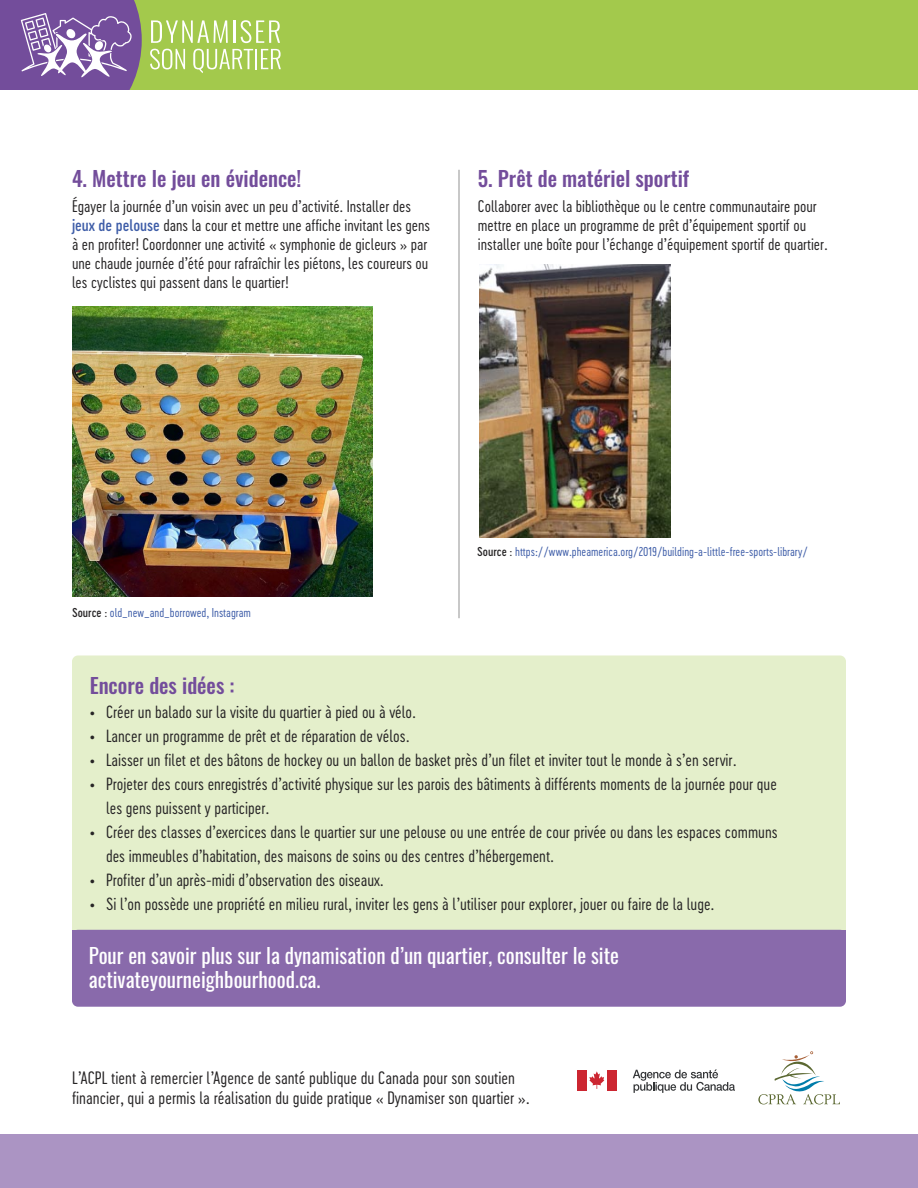
<style>
.page{position:relative;width:918px;height:1188px;background:#fff}
.page>*{position:absolute;margin:0;border:0;box-sizing:border-box;transform-origin:0 0}
.t1{font:21px/24px "Oswald";color:#fff}
.t2{font:500 21px "Oswald";color:#734d9b}
.t3{font:16.8px/19.5px "Cervo Neue Light Neue";color:#272526}
.t4{font:16.5px/24px "Cervo Neue Light Neue";color:#272526}
.t5{font:15.75px/18.9px "Cervo Neue Light Neue";color:#272526}
.t6{font:12px "Cervo Neue Light Neue";color:#3e5da8}
.s1{font-family:"Cervo Neue Medium Neue";color:#3e5da8}
.s2{font-family:"Cervo Neue Medium Neue";color:#272526}
.s3{color:#272526}
</style>
<div class="page">
<div style="left:72px;top:656px;width:774px;height:290px;background:#e4efcb;border-radius:6px"></div>
<div style="left:72px;top:930px;width:774px;height:77px;background:#896aab;border-radius:6px"></div>
<div style="left:72px;top:930px;width:774px;height:46px;background:#896aab"></div>
<img style="left:72px;top:307px;width:300px;height:290px">
<hr style="left:459px;top:170px;width:1px;height:448px;background:#939293">
<img style="left:479px;top:264px;width:191px;height:274px">
<div style="left:0;top:0;width:918px;height:90px;background:#a3c94c"></div>
<div style="left:0;top:1134px;width:918px;height:54px;background:#ab94c3"></div>
<svg style="left:0;top:0;width:142px;height:90px;background:#896aa7"></svg>
<svg style="left:151px;top:20px;width:77px;height:23px"></svg>
<hr style="left:233px;top:20px;width:3px;height:23px;background:#fff">
<svg style="left:241px;top:20px;width:39px;height:23px"></svg>
<svg style="left:150px;top:49px;width:35px;height:20px"></svg>
<svg style="left:193px;top:49px;width:60px;height:24px"></svg>
<hr style="left:255px;top:49px;width:2px;height:20px;background:#fff">
<svg style="left:261px;top:49px;width:20px;height:20px"></svg>
<div style="left:577px;top:1070px;width:10px;height:20px;background:#cc2631"></div>
<svg style="left:589px;top:1071px;width:15px;height:18px"></svg>
<div style="left:607px;top:1070px;width:9px;height:20px;background:#cc2631"></div>
<svg style="left:633px;top:1070px;width:102px;height:23px"></svg>
<svg style="left:758px;top:1051px;width:82px;height:53px"></svg>
<p class="t2" style="left:72px;top:170px;width:231px">4. Mettre le jeu en évidence!</p>
<p class="t5" style="left:72px;top:198px;width:360px">Égayer la journée d’un voisin avec un peu d’activité. Installer des <span class="s1">jeux de pelouse</span> dans la cour et mettre une affiche invitant les gens à en profiter! Coordonner une activité « symphonie de gicleurs » par une chaude journée d’été pour rafraîchir les piétons, les coureurs ou les cyclistes qui passent dans le quartier!</p>
<p class="t2" style="left:478px;top:170px;width:213px">5. Prêt de matériel sportif</p>
<p class="t5" style="left:478px;top:198px;width:351px">Collaborer avec la bibliothèque ou le centre communautaire pour mettre en place un programme de prêt d’équipement sportif ou installer une boîte pour l’échange d’équipement sportif de quartier.</p>
<p class="t6" style="left:72px;top:608px;width:181px"><span class="s2">Source</span> <span class="s3">:</span> old_new_and_borrowed, Instagram</p>
<p class="t6" style="left:477px;top:547px;width:332px"><span class="s2">Source</span> <span class="s3">:</span> https://www.pheamerica.org/2019/building-a-little-free-sports-library/</p>
<p class="t2" style="left:90px;top:677px;width:146px">Encore des idées :</p>
<p class="t4" style="left:90px;top:702px;width:328px">• Créer un balado sur la visite du quartier à pied ou à vélo.</p>
<p class="t4" style="left:90px;top:726px;width:321px">• Lancer un programme de prêt et de réparation de vélos.</p>
<p class="t4" style="left:90px;top:750px;width:648px">• Laisser un filet et des bâtons de hockey ou un ballon de basket près d’un filet et inviter tout le monde à s’en servir.</p>
<p class="t4" style="left:106px;top:774px;width:672px;text-indent:-16px">• Projeter des cours enregistrés d’activité physique sur les parois des bâtiments à différents moments de la journée pour que les gens puissent y participer.</p>
<p class="t4" style="left:106px;top:822px;width:673px;text-indent:-16px">• Créer des classes d’exercices dans le quartier sur une pelouse ou une entrée de cour privée ou dans les espaces communs des immeubles d’habitation, des maisons de soins ou des centres d’hébergement.</p>
<p class="t4" style="left:90px;top:870px;width:295px">• Profiter d’un après-midi d’observation des oiseaux.</p>
<p class="t4" style="left:90px;top:894px;width:626px">• Si l’on possède une propriété en milieu rural, inviter les gens à l’utiliser pour explorer, jouer ou faire de la luge.</p>
<p class="t1" style="left:89px;top:945px;width:532px">Pour en savoir plus sur la dynamisation d’un quartier, consulter le site activateyourneighbourhood.ca.</p>
<p class="t3" style="left:72px;top:1070px;width:459px">L’ACPL tient à remercier l’Agence de santé publique du Canada pour son soutien financier, qui a permis la réalisation du guide pratique « Dynamiser son quartier ».</p>
</div>
